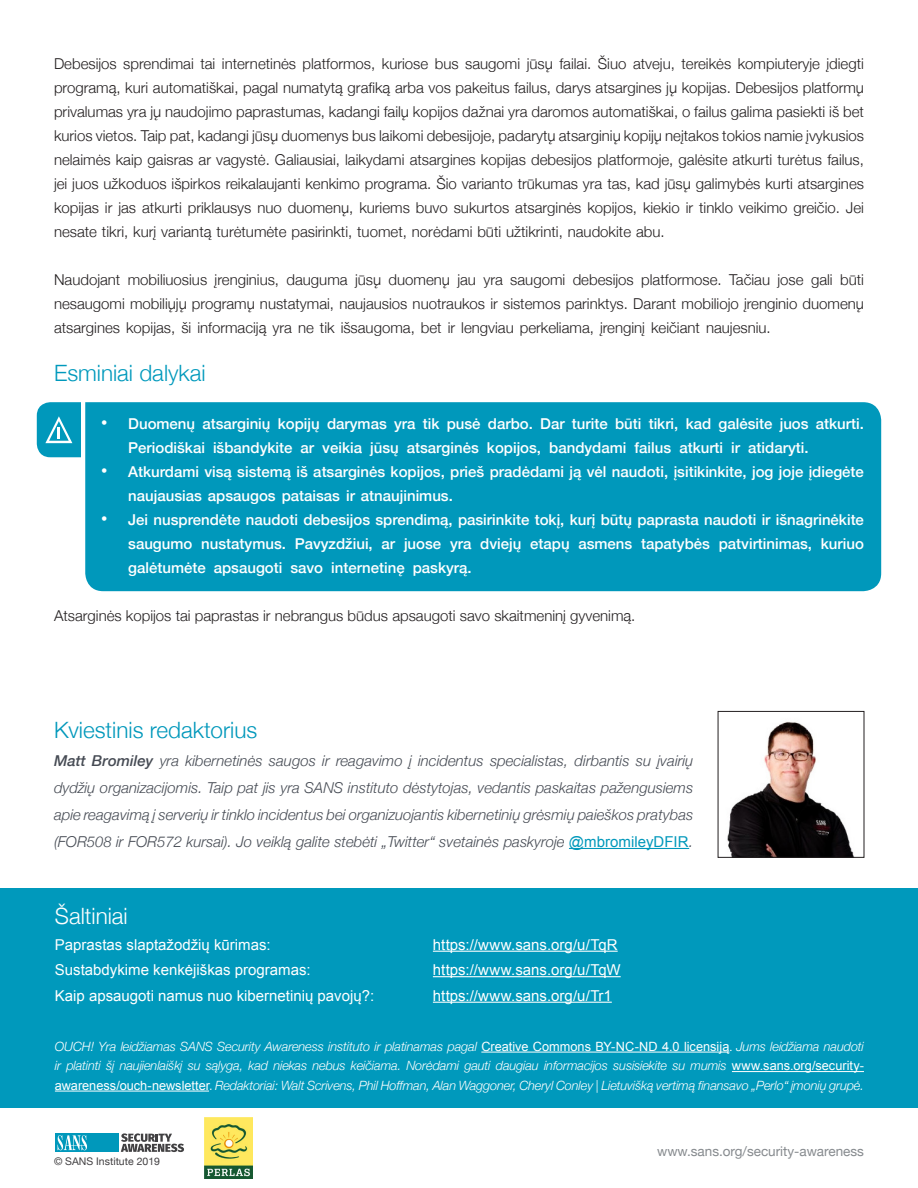
<style>
.page{position:relative;width:918px;height:1188px;background:#fff}
.page>*{position:absolute;margin:0;border:0;box-sizing:border-box;transform-origin:0 0}
.MainText{font:300 22.5px "Helvetica Neue";color:#0098bb}
.MainText-2{font:300 22.5px "Helvetica Neue";color:#0099bc}
.t1{font:300 22.5px "Helvetica Neue";color:#fff}
.t2{font:18px "Arial";color:#fff}
.MainText-3{font:300 15px/24px "Helvetica Neue";color:#231f20;text-align:justify}
.t3{font:500 15px "Helvetica Neue";color:#fff}
.MainText-4{font:italic 300 15px/27px "Helvetica Neue";color:#464b54;text-align:justify}
.t4{font:15px "Arial";color:#fff}
.t5{font:13.5px "Helvetica Neue";color:#868a8e}
.MainText-5{font:italic 300 12.75px "Helvetica Neue";letter-spacing:-.01em;color:#fff}
.t6{font:10.5px "Helvetica Neue";color:#413f41}
.s1{font-weight:500}
.s2{font-family:"Arial";font-weight:400;font-style:normal;color:#0098bb}
.s3{font-family:"Arial";font-weight:400;font-style:normal}
.s4{font-family:"Proxima Nova";font-weight:400;font-style:normal}
.s5{font-style:normal}
</style>
<div class="page">
<div style="left:85px;top:402px;width:796px;height:189px;background:#0098bb"></div>
<svg style="left:37px;top:402px;width:44px;height:55px;background:#1da3c2"></svg>
<div style="left:0;top:889px;width:918px;height:219px;background:#0099bc"></div>
<hr style="left:433px;top:951px;width:185px;height:1px;background:#fff">
<hr style="left:433px;top:976px;width:188px;height:1px;background:#fff">
<hr style="left:433px;top:1002px;width:179px;height:1px;background:#fff">
<hr style="left:481px;top:1052px;width:248px;height:1px;background:#fff">
<hr style="left:732px;top:1071px;width:132px;height:1px;background:#fff">
<hr style="left:55px;top:1091px;width:154px;height:1px;background:#fff">
<svg style="left:121px;top:1133px;width:63px;height:19px"></svg>
<div style="left:56px;top:1133px;width:63px;height:19px;background:#0098bb"></div>
<svg style="left:58px;top:1135px;width:29px;height:15px"></svg>
<img style="left:205px;top:1118px;width:47px;height:60px">
<hr style="left:569px;top:848px;width:120px;height:1px;background:#0098bb">
<img style="left:727px;top:721px;width:127px;height:135px">
<div style="left:718px;top:711px;width:146px;height:147px;border:1px solid #231f20"></div>
<p class="MainText-3" style="left:54px;top:50px;width:812px">Debesijos sprendimai tai internetinės platformos, kuriose bus saugomi jūsų failai. Šiuo atveju, tereikės kompiuteryje įdiegti programą, kuri automatiškai, pagal numatytą grafiką arba vos pakeitus failus, darys atsargines jų kopijas. Debesijos platformų privalumas yra jų naudojimo paprastumas, kadangi failų kopijos dažnai yra daromos automatiškai o, failus galima pasiekti iš bet kurios vietos. Taip pat, kadangi jūsų duomenys bus laikomi debesijoje, padarytų atsarginių kopijų neįtakos tokios namie įvykusios nelaimės kaip gaisras ar vagystė. Galiausiai, laikydami atsargines kopijas debesijos platformoje, galėsite atkurti turėtus failus, jei juos užkoduos išpirkos reikalaujanti kenkimo programa. Šio varianto trūkumas yra tas, kad jūsų galimybės kurti atsargines kopijas ir jas atkurti priklausys nuo duomenų, kuriems buvo sukurtos atsarginės kopijos, kiekio ir tinklo veikimo greičio. Jei nesate tikri, kurį variantą turėtumėte pasirinkti, tuomet, norėdami būti užtikrinti, naudokite abu.</p>
<p class="MainText-3" style="left:840px;top:266px;width:25px">būti</p>
<p class="MainText-3" style="left:729px;top:266px;width:42px">Tačiau</p>
<p class="MainText-3" style="left:54px;top:266px;width:812px;text-align:left">Naudojant<br>nesaugomi mobiliųjų programų nustatymai, naujausios nuotraukos ir sistemos parinktys. Darant mobiliojo įrenginio duomenų atsargines kopijas, ši informaciją yra ne tik išsaugoma, bet ir lengviau perkeliama, įrenginį keičiant naujesniu.</p>
<p class="MainText-2" style="left:54px;top:354px;width:153px">Esminiai dalykai</p>
<p class="t3" style="left:816px;top:411px;width:50px">atkurti.</p>
<p class="MainText-3" style="left:128px;top:266px;width:81px">mobiliuosius</p>
<p class="MainText-3" style="left:215px;top:266px;width:66px">įrenginius,</p>
<p class="MainText-3" style="left:287px;top:266px;width:63px">dauguma</p>
<p class="MainText-3" style="left:355px;top:266px;width:28px">jūsų</p>
<p class="MainText-3" style="left:389px;top:266px;width:63px">duomenų</p>
<p class="MainText-3" style="left:457px;top:266px;width:20px">jau</p>
<p class="MainText-3" style="left:510px;top:266px;width:57px">saugomi</p>
<p class="MainText-3" style="left:573px;top:266px;width:63px">debesijos</p>
<p class="MainText-3" style="left:641px;top:266px;width:82px">platformose.</p>
<p class="MainText-3" style="left:777px;top:266px;width:28px">jose</p>
<p class="MainText-3" style="left:811px;top:266px;width:23px">gali</p>
<p class="MainText-3" style="left:483px;top:266px;width:21px">yra</p>
<p class="t3" style="left:128px;top:411px;width:68px">Duomenų</p>
<p class="t3" style="left:202px;top:411px;width:70px">atsarginių</p>
<p class="t3" style="left:278px;top:411px;width:43px">kopijų</p>
<p class="t3" style="left:327px;top:411px;width:61px">darymas</p>
<p class="t3" style="left:423px;top:411px;width:18px">tik</p>
<p class="t3" style="left:488px;top:411px;width:47px">darbo.</p>
<p class="t3" style="left:540px;top:411px;width:26px">Dar</p>
<p class="t3" style="left:572px;top:411px;width:37px">turite</p>
<p class="t3" style="left:615px;top:411px;width:28px">būti</p>
<p class="t3" style="left:649px;top:411px;width:31px">tikri,</p>
<p class="t3" style="left:686px;top:411px;width:27px">kad</p>
<p class="t3" style="left:719px;top:411px;width:55px">galėsite</p>
<p class="t3" style="left:780px;top:411px;width:30px">juos</p>
<p class="t3" style="left:447px;top:411px;width:35px">pusė</p>
<p class="t2" style="left:101px;top:410px;width:8px">•</p>
<p class="t3" style="left:394px;top:411px;width:23px">yra</p>
<p class="t2" style="left:101px;top:458px;width:8px">•</p>
<p class="t2" style="left:101px;top:506px;width:8px">•</p>
<p class="t3" style="left:128px;top:435px;width:78px">Periodiškai</p>
<p class="t3" style="left:128px;top:459px;width:737px">Atkurdami visą sistemą iš atsarginės kopijos, prieš pradėdami ją vėl naudoti, įsitikinkite, jog joje įdiegėte</p>
<p class="t3" style="left:213px;top:435px;width:81px">išbandykite</p>
<p class="t3" style="left:322px;top:435px;width:41px">veikia</p>
<p class="t3" style="left:370px;top:435px;width:30px">jūsų</p>
<p class="t3" style="left:407px;top:435px;width:73px">atsarginės</p>
<p class="t3" style="left:487px;top:435px;width:56px">kopijos,</p>
<p class="t3" style="left:549px;top:435px;width:79px">bandydami</p>
<p class="t3" style="left:635px;top:435px;width:38px">failus</p>
<p class="t3" style="left:679px;top:435px;width:45px">atkurti</p>
<p class="t3" style="left:731px;top:435px;width:10px">ir</p>
<p class="t3" style="left:748px;top:435px;width:62px">atidaryti.</p>
<p class="t3" style="left:301px;top:435px;width:15px">ar</p>
<p class="t3" style="left:128px;top:483px;width:326px">naujausias apsaugos pataisas ir atnaujinimus.</p>
<p class="t3" style="left:128px;top:507px;width:737px">Jei nusprendėte naudoti debesijos sprendimą, pasirinkite tokį, kurį būtų paprasta naudoti ir išnagrinėkite</p>
<p class="t3" style="left:128px;top:531px;width:66px">saugumo</p>
<p class="t3" style="left:201px;top:531px;width:86px">nustatymus.</p>
<p class="t3" style="left:295px;top:531px;width:80px">Pavyzdžiui,</p>
<p class="t3" style="left:382px;top:531px;width:15px">ar</p>
<p class="t3" style="left:404px;top:531px;width:39px">juose</p>
<p class="t3" style="left:450px;top:531px;width:23px">yra</p>
<p class="t3" style="left:480px;top:531px;width:43px">dviejų</p>
<p class="t3" style="left:530px;top:531px;width:41px">etapų</p>
<p class="t3" style="left:578px;top:531px;width:55px">asmens</p>
<p class="t3" style="left:641px;top:531px;width:70px">tapatybės</p>
<p class="t3" style="left:719px;top:531px;width:95px">patvirtinimas,</p>
<p class="t3" style="left:821px;top:531px;width:45px">kuriuo</p>
<p class="t3" style="left:128px;top:555px;width:79px">galėtumėte</p>
<p class="MainText-3" style="left:54px;top:602px;width:583px">Atsarginės kopijos tai paprastas ir nebrangus būdus apsaugoti savo skaitmeninį gyvenimą.</p>
<p class="t3" style="left:214px;top:555px;width:70px">apsaugoti</p>
<p class="t3" style="left:331px;top:555px;width:75px">internetinę</p>
<p class="t3" style="left:413px;top:555px;width:60px">paskyrą.</p>
<p class="t3" style="left:290px;top:555px;width:34px">savo</p>
<p class="MainText" style="left:54px;top:712px;width:205px">Kviestinis redaktorius</p>
<p class="MainText-4" style="left:54px;top:746px;width:641px"><span class="s1">Matt Bromiley</span> yra kibernetinės saugos ir reagavimo į incidentus specialistas, dirbantis su įvairių dydžių organizacijomis. Taip pat jis yra SANS instituto dėstytojas, vedantis paskaitas pažengusiems apie reagavimą į serverių ir tinklo incidentus bei organizuojantis kibernetinių grėsmių paieškos pratybas (FOR508 ir FOR572 kursai .) Jo veiklą galite stebėti „Twitter“ svetainės paskyroje <span class="s2">@mbromileyDFIR</span>.</p>
<p class="t1" style="left:55px;top:898px;width:74px">Šaltiniai</p>
<p class="t4" style="left:55px;top:935px;width:217px">Paprastas slaptažodžių kūrimas:</p>
<p class="t4" style="left:433px;top:935px;width:186px">https://www.sans.org /u/ TqR</p>
<p class="t4" style="left:55px;top:960px;width:257px">Sustabdykime kenkėjiškas programas:</p>
<p class="t4" style="left:433px;top:960px;width:189px">https://www.sans.org /u/ TqW</p>
<p class="t4" style="left:55px;top:986px;width:321px">Kaip apsaugoti namus nuo kibernetinių pavojų :?</p>
<p class="t4" style="left:433px;top:986px;width:180px">https://www.sans.org /u/ Tr1</p>
<p class="MainText-5" style="left:55px;top:1036px;width:811px">OUCH! Yra leidžiamas SANS Security Awareness instituto ir platinamas pagal <span class="s3">Creative Commons BY-NC-ND 4.0 licensiją</span><span class="s4">.</span> Jums leidžiama naudoti</p>
<p class="MainText-5" style="left:55px;top:1075px;width:811px"><span class="s3">awareness/ouch-newsletter</span><span class="s5">.</span> Redaktoriai: Walt Scrivens, Phil Hoffman, Alan Waggoner, Cheryl Conley | Lietuvišką vertimą finansavo „Perlo“ įmonių grupė.</p>
<p class="MainText-5" style="left:55px;top:1056px;width:811px">ir platinti šį naujienlaiškį su sąlyga, kad niekas nebus keičiama. Norėdami gauti daugiau informacijos susisiekite su mumis <span class="s3">www.sans.org/security-</span></p>
<p class="t6" style="left:54px;top:1154px;width:108px">© SANS Institute 2019</p>
<p class="t5" style="left:657px;top:1142px;width:208px">www.sans.org/security-awareness</p>
</div>
